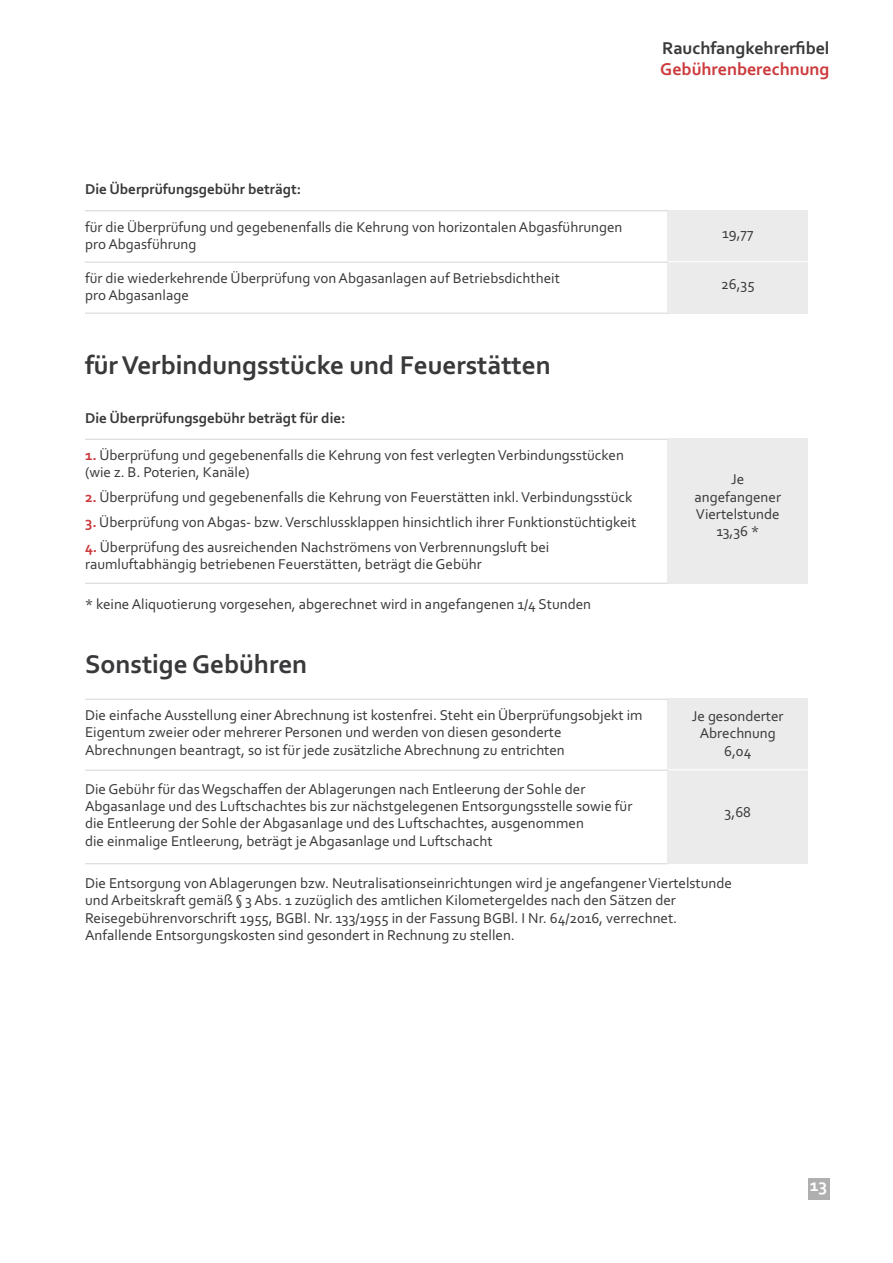
<style>
.page{position:relative;width:893px;height:1263px;background:#fff}
.page>*{position:absolute;margin:0;border:0;box-sizing:border-box;transform-origin:0 0}
.t1{font:700 27px "Corbel";color:#39383a}
.t2{font:700 18px "Corbel";color:#39383a}
.t3{font:700 18px "Corbel";color:#cc3a3d}
.t4{font:700 18px "Corbel";color:#fff}
.t5{font:15px/17.2px "Corbel";color:#39383a}
.t6{font:700 15px "Corbel";color:#39383a}
.s1{font-weight:700;color:#cc3a3d}
</style>
<div class="page">
<div style="left:808px;top:1178px;width:21px;height:21px;background:#b0afb0"></div>
<div style="left:668px;top:210px;width:140px;height:104px;background:#ebebeb"></div>
<hr style="left:85px;top:210px;width:583px;height:1px;background:#d7d7d7">
<hr style="left:667px;top:261px;width:141px;height:1px;background:#fff">
<hr style="left:85px;top:262px;width:583px;height:1px;background:#d7d7d7">
<hr style="left:85px;top:313px;width:583px;height:1px;background:#d7d7d7">
<div style="left:668px;top:438px;width:140px;height:146px;background:#ebebeb"></div>
<hr style="left:85px;top:439px;width:583px;height:1px;background:#d7d7d7">
<hr style="left:85px;top:583px;width:583px;height:1px;background:#d7d7d7">
<div style="left:668px;top:698px;width:140px;height:166px;background:#ebebeb"></div>
<hr style="left:668px;top:769px;width:140px;height:1px;background:#fff">
<hr style="left:85px;top:770px;width:583px;height:1px;background:#d7d7d7">
<hr style="left:85px;top:699px;width:583px;height:1px;background:#d7d7d7">
<hr style="left:85px;top:863px;width:583px;height:1px;background:#d7d7d7">
<p class="t2" style="left:662px;top:37px;width:169px">Rauchfangkehrerfibel</p>
<p class="t3" style="left:660px;top:58px;width:171px">Gebührenberechnung</p>
<p class="t6" style="left:85px;top:180px;width:218px">Die Überprüfungsgebühr beträgt:</p>
<p class="t5" style="left:85px;top:218px;width:539px">für die Überprüfung und gegebenenfalls die Kehrung von horizontalen Abgasführungen pro Abgasführung</p>
<p class="t5" style="left:722px;top:224px;width:33px">19,77</p>
<p class="t5" style="left:85px;top:269px;width:476px">für die wiederkehrende Überprüfung von Abgasanlagen auf Betriebsdichtheit pro Abgasanlage</p>
<p class="t5" style="left:721px;top:276px;width:35px">26,35</p>
<h1 class="t1" style="left:85px;top:349px;width:467px">fürVerbindungsstücke und Feuerstätten</h1>
<p class="t6" style="left:85px;top:408px;width:262px">Die Überprüfungsgebühr beträgt für die:</p>
<p class="t5" style="left:85px;top:446px;width:540px"><span class="s1">1.</span> Überprüfung und gegebenenfalls die Kehrung von fest verlegtenVerbindungsstücken (wie z. B. Poterien, Kanäle)</p>
<p class="t5" style="left:85px;top:488px;width:549px"><span class="s1">2.</span> Überprüfung und gegebenenfalls die Kehrung von Feuerstätten inkl.Verbindungsstück</p>
<p class="t5" style="left:85px;top:513px;width:553px"><span class="s1">3.</span> Überprüfung von Abgas- bzw.Verschlussklappen hinsichtlich ihrer Funktionstüchtigkeit</p>
<p class="t5" style="left:85px;top:538px;width:466px"><span class="s1">4.</span> Überprüfung des ausreichenden Nachströmens vonVerbrennungsluft bei raumluftabhängig betriebenen Feuerstätten, beträgt die Gebühr</p>
<p class="t5" style="left:85px;top:595px;width:508px">* keine Aliquotierung vorgesehen, abgerechnet wird in angefangenen 1/4 Stunden</p>
<p class="t5" style="left:694px;top:471px;width:88px;text-align:center">Je angefangener<br>Viertelstunde<br>13,36 *</p>
<h1 class="t1" style="left:85px;top:648px;width:224px">Sonstige Gebühren</h1>
<p class="t5" style="left:85px;top:706px;width:559px">Die einfache Ausstellung einer Abrechnung ist kostenfrei. Steht ein Überprüfungsobjekt im<br>Eigentum zweier oder mehrerer Personen und werden von diesen gesonderte<br>Abrechnungen beantragt, so ist für jede zusätzliche Abrechnung zu entrichten</p>
<p class="t5" style="left:692px;top:707px;width:93px;text-align:center">Je gesonderter<br>Abrechnung<br>6,04</p>
<p class="t5" style="left:85px;top:780px;width:549px">Die Gebühr für dasWegschaffen der Ablagerungen nach Entleerung der Sohle der Abgasanlage und des Luftschachtes bis zur nächstgelegenen Entsorgungsstelle sowie für die Entleerung der Sohle der Abgasanlage und des Luftschachtes, ausgenommen<br>die einmalige Entleerung, beträgt je Abgasanlage und Luftschacht</p>
<p class="t5" style="left:725px;top:803px;width:28px">3,68</p>
<p class="t5" style="left:85px;top:874px;width:648px">Die Entsorgung von Ablagerungen bzw. Neutralisationseinrichtungen wird je angefangenerViertelstunde und Arbeitskraft gemäß § 3 Abs. 1 zuzüglich des amtlichen Kilometergeldes nach den Sätzen der Reisegebührenvorschrift 1955, BGBl. Nr. 133/1955 in der Fassung BGBl. I Nr. 64/2016, verrechnet.<br>Anfallende Entsorgungskosten sind gesondert in Rechnung zu stellen.</p>
<p class="t4" style="left:810px;top:1174px;width:19px">13</p>
</div>
